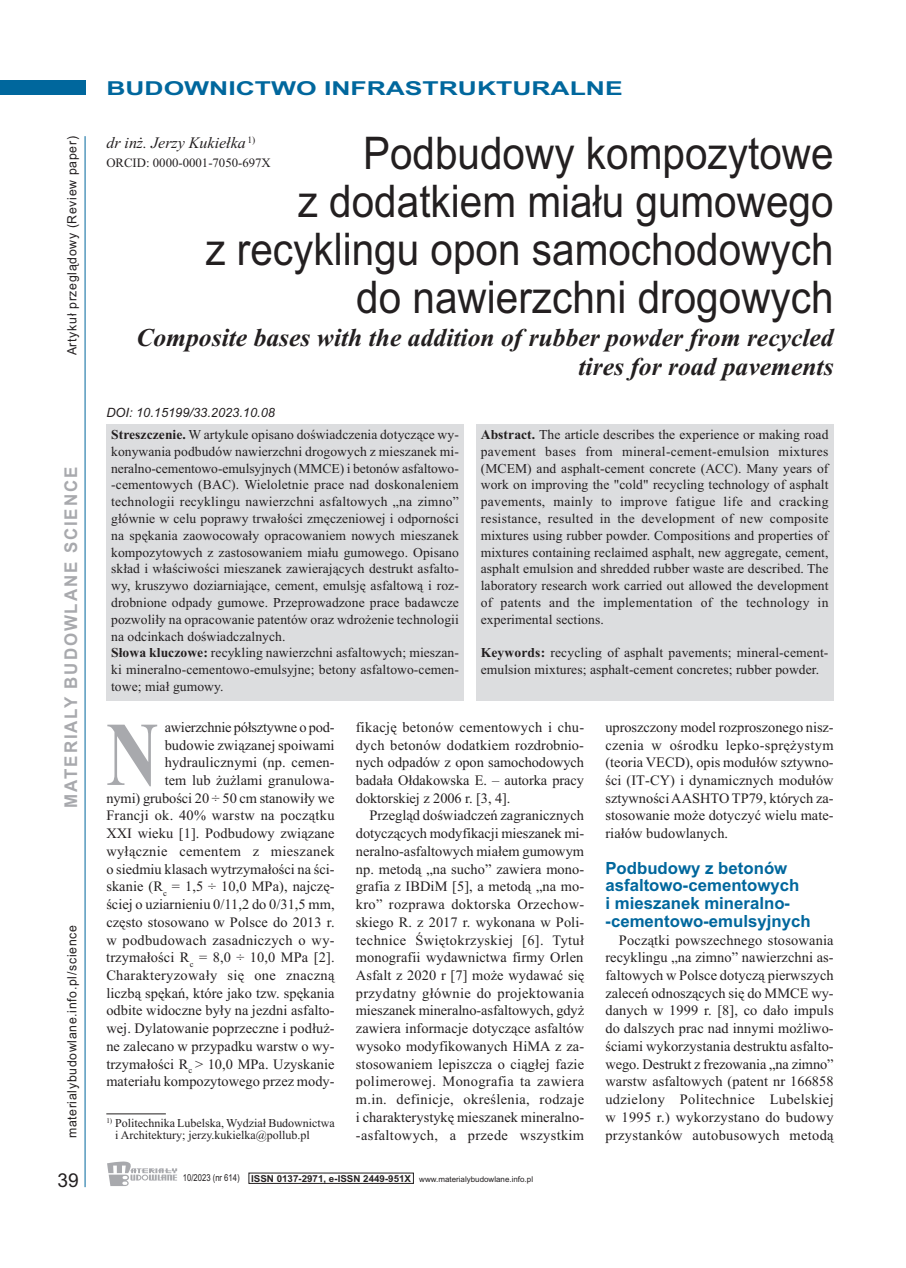
<style>
.page{position:relative;width:906px;height:1268px;background:#fff}
.page>*{position:absolute;margin:0;border:0;box-sizing:border-box;transform-origin:0 0}
.t1{font:700 91.05px "Times New Roman";color:#a8a9ad;scale:.8 1}
.t2{font:45px/48px "Arial";color:#231f20;text-align:right;scale:.9 1}
.t3{font:italic 700 25.65px/28.7px "Times New Roman";color:#231f20;text-align:right}
.t4{font:700 19.2px "Arial";color:#00679d;scale:1.38 1}
.t5{font:19.2px "Arial";color:#231f20}
.t6{font:700 17.55px "Arial";letter-spacing:.11em;color:#a8a9ad;scale:.96 1}
.t7{font:700 16.8px/17.7px "Arial";color:#00679d}
.t8{font:italic 16.05px "Times New Roman";color:#231f20}
.t9{font:14.4px/17.7px "Times New Roman";letter-spacing:.005em;color:#231f20;text-align:justify}
.t10{font:13.65px/16.8px "Times New Roman";letter-spacing:.005em;color:#231f20}
.t11{font:12.75px "Arial";letter-spacing:.055em;color:#231f20;scale:.96 1}
.t12{font:italic 12.75px "Arial";color:#231f20}
.t13{font:12.75px "Times New Roman";color:#231f20}
.t14{font:12px/12.8px "Times New Roman";color:#231f20}
.t15{font:7.95px "Arial";color:#231f20}
.s1{font-weight:700}
.s2{font-size:9.6px}
.s3{font-weight:700;font-size:9.6px}
</style>
<div class="page">
<div style="left:0;top:81px;width:85px;height:14px;background:#00679d"></div>
<hr style="left:85px;top:136px;width:1px;height:1050px;background:#00679d">
<svg style="left:107px;top:1161px;width:70px;height:24px"></svg>
<hr style="left:106px;top:1113px;width:60px;height:1px;background:#231f20">
<div style="left:106px;top:424px;width:357px;height:276px;background:#dcdddf"></div>
<div style="left:476px;top:424px;width:357px;height:276px;background:#dcdddf"></div>
<p class="t11" style="left:64px;top:355px;width:230px;rotate:-90deg">Artykuł przeglądowy (Review paper)</p>
<p class="t6" style="left:61px;top:807px;width:356px;rotate:-90deg">MATERIALY BUDOWLANE SCIENCE</p>
<p class="t11" style="left:64px;top:1138px;width:223px;rotate:-90deg">materialybudowlane.info.pl/science</p>
<h3 class="t5" style="left:57px;top:1168px;width:23px">39</h3>
<h3 class="t4" style="left:106px;top:77px;width:376px">BUDOWNICTWO INFRASTRUKTURALNE</h3>
<p class="t8" style="left:106px;top:133px;width:151px">dr inż. Jerzy Kukiełka <sup>1)</sup></p>
<p class="t13" style="left:106px;top:155px;width:166px">ORCID: 0000-0001-7050-697X</p>
<h2 class="t2" style="left:205px;top:129px;width:699px">Podbudowy kompozytowe<br>z dodatkiem miału gumowego<br>z recyklingu opon samochodowych do nawierzchni drogowych</h2>
<h3 class="t3" style="left:136px;top:323px;width:699px">Composite bases with the addition of rubber powder from recycled tires for road pavements</h3>
<p class="t12" style="left:106px;top:404px;width:170px">DOI: 10.15199/33.2023.10.08</p>
<p class="t10" style="left:111px;top:426px;width:349px"><span class="s1">Streszczenie.</span> W artykule opisano doświadczenia dotyczące wy&shy;konywania podbudów nawierzchni drogowych z mieszanek mi&shy;neralno-cementowo-emulsyjnych (MMCE) i betonów asfaltowo--cementowych (BAC). Wieloletnie prace nad doskonaleniem technologii recyklingu nawierzchni asfaltowych „na zimno” głównie w celu poprawy trwałości zmęczeniowej i odporności na spękania zaowocowały opracowaniem nowych mieszanek kompozytowych z zastosowaniem miału gumowego. Opisano skład i właściwości mieszanek zawierających destrukt asfalto&shy;wy, kruszywo doziarniające, cement, emulsję asfaltową i roz&shy;drobnione odpady gumowe. Przeprowadzone prace badawcze pozwoliły na opracowanie patentów oraz wdrożenie technologii na odcinkach doświadczalnych.<br><span class="s1">Słowa kluczowe:</span> recykling nawierzchni asfaltowych; mieszan&shy;ki mineralno-cementowo-emulsyjne; betony asfaltowo-cemen&shy;towe; miał gumowy.</p>
<p class="t10" style="left:481px;top:426px;width:349px;text-align:justify"><span class="s1">Abstract.</span> The article describes the experience or making road pavement bases from mineral-cement-emulsion mixtures (MCEM) and asphalt-cement concrete (ACC). Many years of work on improving the "cold" recycling technology of asphalt pavements, mainly to improve fatigue life and cracking resistance, resulted in the development of new composite mixtures using rubber powder. Compositions and properties of mixtures containing reclaimed asphalt, new aggregate, cement, asphalt emulsion and shredded rubber waste are described. The laboratory research work carried out allowed the development of patents and the implementation of the technology in experimental sections.</p>
<p class="t10" style="left:481px;top:644px;width:349px"><span class="s1">Keywords:</span> recycling of asphalt pavements; mineral-cement&shy;emulsion mixtures; asphalt-cement concretes; rubber powder.</p>
<p class="t9" style="left:106px;top:717px;width:230px;text-align:right">awierzchnie półsztywne o pod-<br>budowie związanej spoiwami hydraulicznymi (np. cemen-<br>tem lub żużlami granulowa-<br>nymi) grubości 20 ÷ 50 cm stanowiły we Francji ok. 40% warstw na początku XXI wieku [1]. Podbudowy związane wyłącznie cementem z mieszanek o siedmiu klasach wytrzymałości na ści&shy;skanie (R<sub>c</sub> = 1,5 ÷ 10,0 MPa), najczę&shy;ściej o uziarnieniu 0/11,2 do 0/31,5 mm, często stosowano w Polsce do 2013 r. w podbudowach zasadniczych o wy&shy;trzymałości R<sub>c</sub> = 8,0 ÷ 10,0 MPa [2].<br>Charakteryzowały się one znaczną liczbą spękań, które jako tzw. spękania odbite widoczne były na jezdni asfalto&shy;wej. Dylatowanie poprzeczne i podłuż&shy;ne zalecano w przypadku warstw o wy&shy;trzymałości R<sub>c</sub> &gt; 10,0 MPa. Uzyskanie materiału kompozytowego przez mody-</p>
<p class="t9" style="left:356px;top:717px;width:230px">fikację betonów cementowych i chu&shy;dych betonów dodatkiem rozdrobnio&shy;nych odpadów z opon samochodowych badała Ołdakowska E. – autorka pracy doktorskiej z 2006 r. [3, 4].</p>
<h1 class="t1" style="left:106px;top:700px;width:67px">N</h1>
<p class="t9" style="left:356px;top:806px;width:230px;text-indent:14px">Przegląd doświadczeń zagranicznych dotyczących modyfikacji mieszanek mi&shy;neralno-asfaltowych miałem gumowym np. metodą „na sucho” zawiera mono&shy;grafia z IBDiM [5], a metodą „na mo&shy;kro” rozprawa doktorska Orzechow&shy;skiego R. z 2017 r. wykonana w Poli&shy;technice Świętokrzyskiej [6]. Tytuł monografii wydawnictwa firmy Orlen Asfalt z 2020 r [7] może wydawać się przydatny głównie do projektowania mieszanek mineralno-asfaltowych, gdyż zawiera informacje dotyczące asfaltów wysoko modyfikowanych HiMA z za&shy;stosowaniem lepiszcza o ciągłej fazie polimerowej. Monografia ta zawiera m.in. definicje, określenia, rodzaje i charakterystykę mieszanek mineralno--asfaltowych, a przede wszystkim</p>
<p class="t14" style="left:115px;top:1115px;width:221px;text-indent:-9px"><sup>1)</sup> Politechnika Lubelska, Wydział Budownictwa i Architektury; jerzy.kukielka@pollub.pl</p>
<p class="t15" style="left:183px;top:1174px;width:352px"><span class="s2">10/2023 (nr 614)</span> <span class="s3">ISSN 0137-2971, e-ISSN 2449-951X</span> www.materialybudowlane.info.pl</p>
<p class="t9" style="left:605px;top:717px;width:230px">uproszczony model rozproszonego nisz&shy;czenia w ośrodku lepko-sprężystym (teoria VECD), opis modułów sztywno&shy;ści (IT-CY) i dynamicznych modułów sztywnościAASHTO TP79, których za&shy;stosowanie może dotyczyć wielu mate&shy;riałów budowlanych.</p>
<p class="t7" style="left:605px;top:858px;width:207px">Podbudowy z betonów asfaltowo-cementowych<br>i mieszanek mineralno--cementowo-emulsyjnych</p>
<p class="t9" style="left:605px;top:930px;width:230px;text-indent:14px">Początki powszechnego stosowania recyklingu „na zimno” nawierzchni as&shy;faltowych w Polsce dotyczą pierwszych zaleceń odnoszących się do MMCE wy&shy;danych w 1999 r. [8], co dało impuls do dalszych prac nad innymi możliwo&shy;ściami wykorzystania destruktu asfalto&shy;wego. Destrukt z frezowania „na zimno” warstw asfaltowych (patent nr 166858 udzielony Politechnice Lubelskiej w 1995 r.) wykorzystano do budowy przystanków autobusowych metodą</p>
</div>
